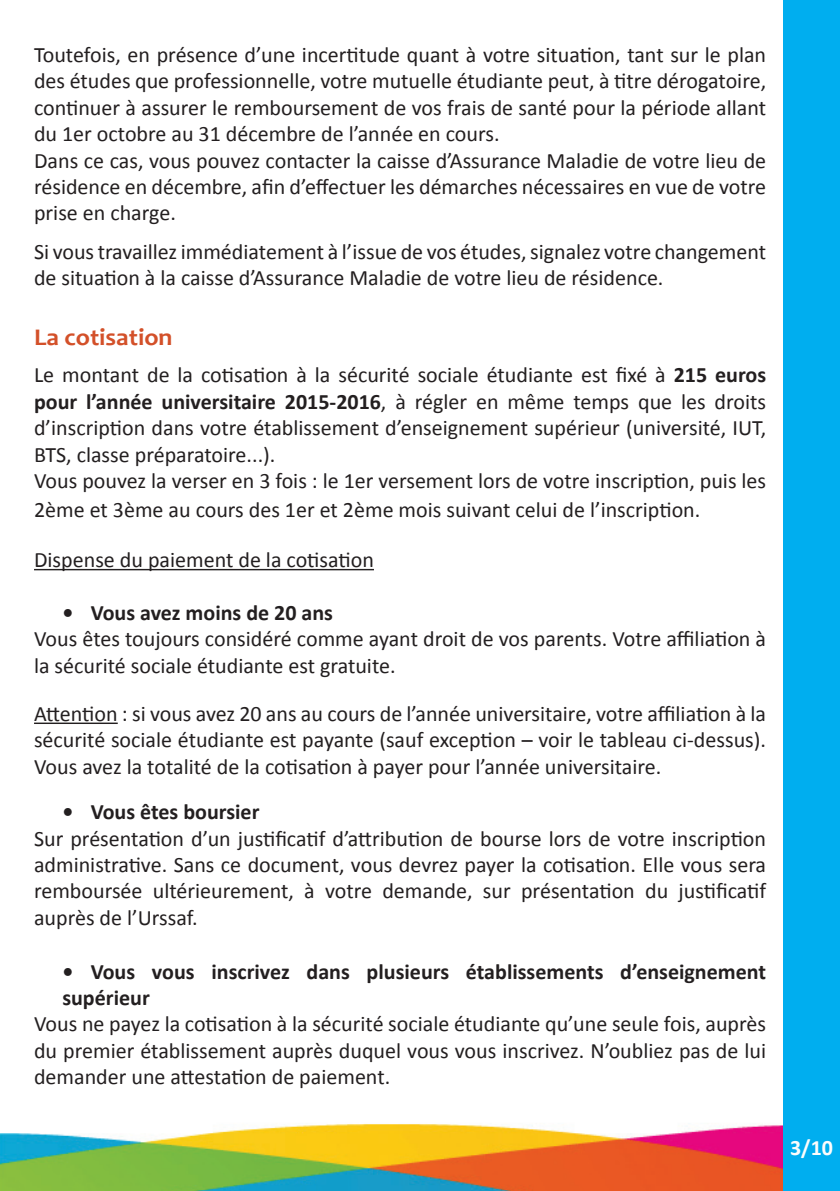
<style>
.page{position:relative;width:840px;height:1191px;background:#fff}
.page>*{position:absolute;margin:0;border:0;box-sizing:border-box;transform-origin:0 0}
.t1{font:700 24px "Candara";color:#d35029;scale:1.06 1}
.t2{font:22px/26.4px "Calibri";color:#231f20}
.t3{font:700 22px/26.4px "Calibri";color:#231f20}
.t4{font:700 22px "Calibri";color:#fcfcfc}
.s1{font-weight:700}
</style>
<div class="page">
<img style="left:0;top:1124px;width:782px;height:67px">
<div style="left:782px;top:0;width:57px;height:1191px;background:#00aeef"></div>
<hr style="left:34px;top:569px;width:340px;height:1px;background:#231f20">
<hr style="left:34px;top:722px;width:84px;height:2px;background:#231f20">
<p class="t2" style="left:34px;top:41px;width:733px">Toutefois, en présence d’une incertitude quant à votre situation, tant sur le plan des études que professionnelle, votre mutuelle étudiante peut, à titre dérogatoire, continuer à assurer le remboursement de vos frais de santé pour la période allant du 1er octobre au 31 décembre de l’année en cours.<br>Dans ce cas, vous pouvez contacter la caisse d’Assurance Maladie de votre lieu de résidence en décembre, afin d’effectuer les démarches nécessaires en vue de votre prise en charge.</p>
<p class="t2" style="left:34px;top:238px;width:733px">Si vous travaillez immédiatement à l’issue de vos études, signalez votre changement de situation à la caisse d’Assurance Maladie de votre lieu de résidence.</p>
<p class="t1" style="left:34px;top:322px;width:132px">La cotisation</p>
<p class="t2" style="left:34px;top:362px;width:733px">Le montant de la cotisation à la sécurité sociale étudiante est fixé à <span class="s1">215 euros pour l’année universitaire 2015-2016</span>, à régler en même temps que les droits d’inscription dans votre établissement d’enseignement supérieur (université, IUT, BTS, classe préparatoire...).<br>Vous pouvez la verser en 3 fois : le 1er versement lors de votre inscription, puis les</p>
<p class="t2" style="left:34px;top:496px;width:667px">2ème et 3ème au cours des 1er et 2ème mois suivant celui de l’inscription.</p>
<p class="t2" style="left:34px;top:547px;width:341px">Dispense du paiement de la cotisation</p>
<p class="t3" style="left:62px;top:599px;width:272px">• Vous avez moins de 20 ans</p>
<p class="t2" style="left:34px;top:626px;width:733px">Vous êtes toujours considéré comme ayant droit de vos parents. Votre affiliation à la sécurité sociale étudiante est gratuite.</p>
<p class="t2" style="left:34px;top:700px;width:733px;text-align:justify">Attention : si vous avez 20 ans au cours de l’année universitaire, votre affiliation à la sécurité sociale étudiante est payante (sauf exception – voir le tableau ci-dessus).<br>Vous avez la totalité de la cotisation à payer pour l’année universitaire.</p>
<p class="t3" style="left:62px;top:798px;width:198px">• Vous êtes boursier</p>
<p class="t2" style="left:34px;top:825px;width:733px;text-align:justify">Sur présentation d’un justificatif d’attribution de bourse lors de votre inscription administrative. Sans ce document, vous devrez payer la cotisation. Elle vous sera remboursée ultérieurement, à votre demande, sur présentation du justificatif auprès de l’Urssaf.</p>
<p class="t3" style="left:62px;top:958px;width:704px">• Vous vous inscrivez dans plusieurs établissements d’enseignement supérieur</p>
<p class="t2" style="left:34px;top:1011px;width:733px;text-align:justify">Vous ne payez la cotisation à la sécurité sociale étudiante qu’une seule fois, auprès du premier établissement auprès duquel vous vous inscrivez. N’oubliez pas de lui demander une attestation de paiement.</p>
<p class="t4" style="left:789px;top:1133px;width:44px">3/10</p>
</div>
